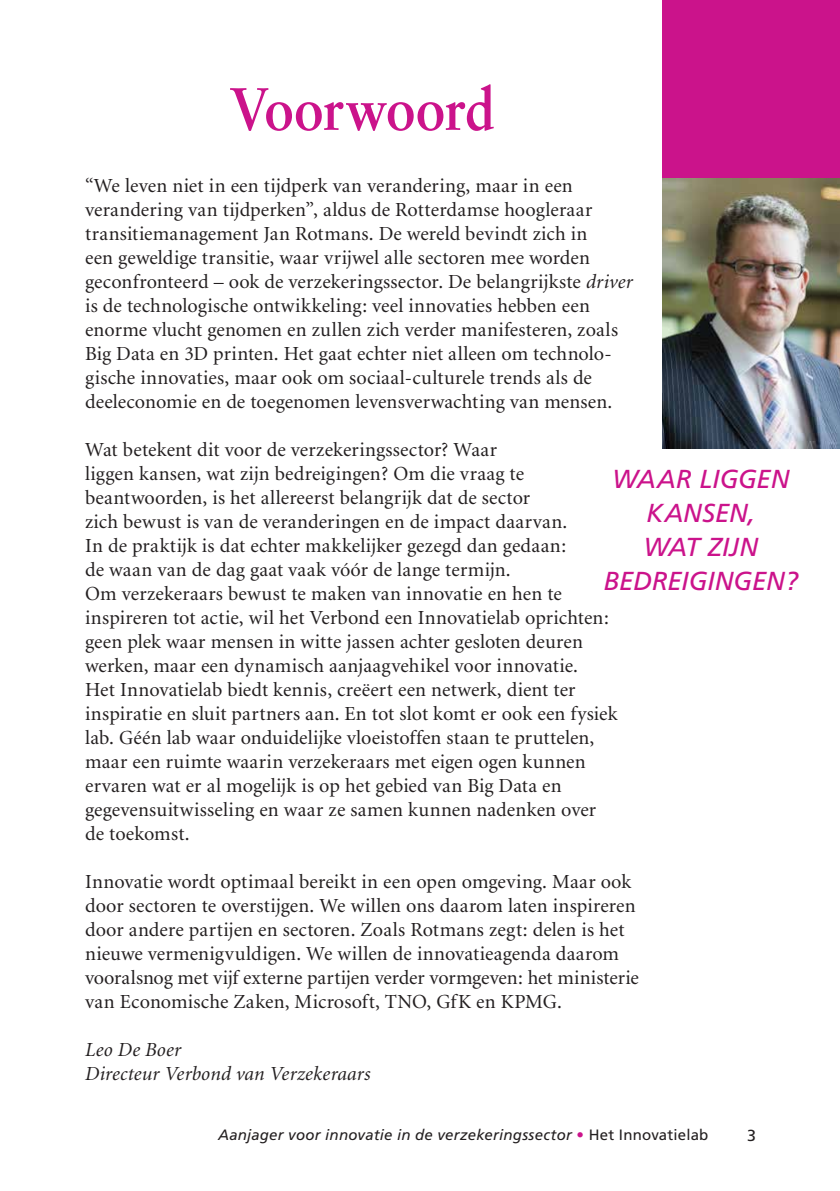
<style>
.page{position:relative;width:840px;height:1191px;background:#fff}
.page>*{position:absolute;margin:0;border:0;box-sizing:border-box;transform-origin:0 0}
.t1{font:700 60px "Sabon";letter-spacing:-.01em;color:#cb138b;scale:.9 1}
.t2{font:italic 26px/34px "Frutiger";letter-spacing:-.005em;color:#cb138b;text-align:center}
.t3{font:20px/24px "Minion";letter-spacing:.005em;color:#231f20}
.t4{font:italic 20px/24px "Minion";letter-spacing:.01em;color:#231f20}
.t5{font:16px "Frutiger";color:#231f20}
.t6{font:italic 15px "Frutiger";letter-spacing:.015em;color:#231f20}
.s1{font-style:italic}
.s2{font-style:normal;color:#cb138b}
.s3{font-style:normal}
</style>
<div class="page">
<div style="left:661px;top:0;width:178px;height:192px;background:#cb138b"></div>
<img style="left:661px;top:179px;width:178px;height:269px">
<h1 class="t1" style="left:229px;top:72px;width:296px">Voorwoord</h1>
<p class="t3" style="left:85px;top:174px;width:549px">“We leven niet in een tijdperk van verandering, maar in een verandering van tijdperken”, aldus de Rotterdamse hoogleraar transitiemanagement Jan Rotmans. De wereld bevindt zich in<br>een geweldige transitie, waar vrijwel alle sectoren mee worden geconfronteerd – ook de verzekeringssector. De belangrijkste <span class="s1">driver </span>is de technologische ontwikkeling: veel innovaties hebben een enorme vlucht genomen en zullen zich verder manifesteren, zoals Big Data en 3D printen. Het gaat echter niet alleen om technolo&shy;gische innovaties, maar ook om sociaal-culturele trends als de deeleconomie en de toegenomen levensverwachting van mensen.</p>
<p class="t3" style="left:85px;top:438px;width:533px">Wat betekent dit voor de verzekeringssector? Waar<br>liggen kansen, wat zijn bedreigingen? Om die vraag te beantwoorden, is het allereerst belangrijk dat de sector<br>zich bewust is van de veranderingen en de impact daarvan.<br>In de praktijk is dat echter makkelijker gezegd dan gedaan:<br>de waan van de dag gaat vaak vóór de lange termijn.<br>Om verzekeraars bewust te maken van innovatie en hen te inspireren tot actie, wil het Verbond een Innovatielab oprichten: geen plek waar mensen in witte jassen achter gesloten deuren werken, maar een dynamisch aanjaagvehikel voor innovatie.<br>Het Innovatielab biedt kennis, creëert een netwerk, dient ter inspiratie en sluit partners aan. En tot slot komt er ook een fysiek lab. Géén lab waar onduidelijke vloeistoffen staan te pruttelen, maar een ruimte waarin verzekeraars met eigen ogen kunnen ervaren wat er al mogelijk is op het gebied van Big Data en gegevensuitwisseling en waar ze samen kunnen nadenken over de toekomst.</p>
<p class="t3" style="left:85px;top:870px;width:555px">Innovatie wordt optimaal bereikt in een open omgeving. Maar ook door sectoren te overstijgen. We willen ons daarom laten inspireren door andere partijen en sectoren. Zoals Rotmans zegt: delen is het nieuwe vermenigvuldigen. We willen de innovatieagenda daarom vooralsnog met vijf externe partijen verder vormgeven: het ministerie van Economische Zaken, Microsoft, TNO, GfK en KPMG.</p>
<p class="t4" style="left:85px;top:1038px;width:286px">Leo De Boer<br>Directeur Verbond van Verzekeraars</p>
<h2 class="t2" style="left:603px;top:462px;width:196px">WAAR LIGGEN<br>KANSEN,<br>WAT ZIJN<br>BEDREIGINGEN?</h2>
<p class="t6" style="left:218px;top:1125px;width:491px">Aanjager voor innovatie in de verzekeringssector <span class="s2">•</span> <span class="s3">Het Innovatielab</span></p>
<p class="t5" style="left:746px;top:1125px;width:10px">3</p>
</div>
